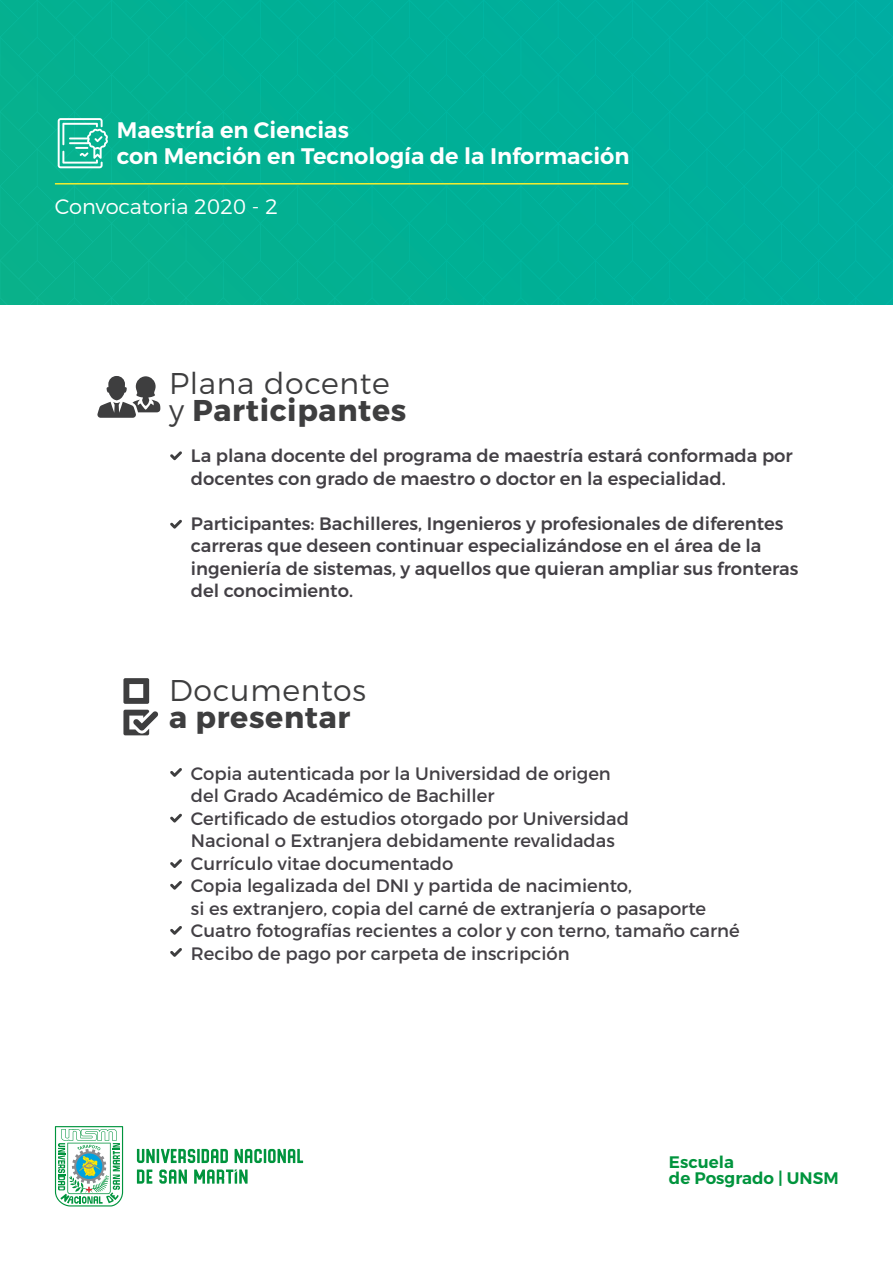
<style>
.page{position:relative;width:893px;height:1263px;background:#fff}
.page>*{position:absolute;margin:0;border:0;box-sizing:border-box;transform-origin:0 0}
.t1{font:300 30px/27px "Montserrat";letter-spacing:.025em;color:#3e3e3f}
.t2{font:700 30px "Montserrat";letter-spacing:.025em;color:#3e3e3f}
.t3{font:600 22.5px/26.5px "Montserrat";color:#fff}
.t4{font:300 21px "Montserrat";color:#fff}
.t5{font:18px/22.5px "Montserrat";color:#434045}
.t6{font:500 18px/22.5px "Montserrat";color:#434045}
.t7{font:600 16.65px/16px "Montserrat";color:#00943d}
.s1{font-weight:700}
</style>
<div class="page">
<div style="left:0;top:0;width:446px;height:305px;background:#03b092"></div>
<div style="left:446px;top:0;width:447px;height:305px;background:#00af9b"></div>
<svg style="left:137px;top:1149px;width:58px;height:14px"></svg>
<hr style="left:197px;top:1149px;width:3px;height:14px;background:#00943d">
<svg style="left:202px;top:1149px;width:26px;height:14px"></svg>
<svg style="left:235px;top:1149px;width:68px;height:14px"></svg>
<svg style="left:137px;top:1169px;width:15px;height:15px"></svg>
<svg style="left:159px;top:1169px;width:28px;height:15px"></svg>
<svg style="left:194px;top:1169px;width:54px;height:15px"></svg>
<svg style="left:55px;top:1126px;width:68px;height:80px"></svg>
<svg style="left:170px;top:451px;width:12px;height:9px"></svg>
<svg style="left:170px;top:520px;width:12px;height:9px"></svg>
<svg style="left:170px;top:768px;width:12px;height:9px"></svg>
<svg style="left:170px;top:814px;width:12px;height:8px"></svg>
<svg style="left:170px;top:859px;width:12px;height:9px"></svg>
<svg style="left:170px;top:881px;width:12px;height:9px"></svg>
<svg style="left:170px;top:926px;width:12px;height:9px"></svg>
<svg style="left:170px;top:948px;width:12px;height:9px"></svg>
<hr style="left:55px;top:183px;width:573px;height:2px;background:#f4ed2f">
<svg style="left:58px;top:118px;width:50px;height:50px"></svg>
<svg style="left:97px;top:376px;width:63px;height:42px"></svg>
<svg style="left:123px;top:678px;width:26px;height:26px"></svg>
<svg style="left:123px;top:710px;width:35px;height:25px"></svg>
<p class="t3" style="left:117px;top:117px;width:514px">Maestría en Ciencias<br>con Mención en Tecnología de la Información</p>
<p class="t4" style="left:55px;top:194px;width:225px">Convocatoria 2020 - 2</p>
<h1 class="t1" style="left:169px;top:369px;width:239px">Plana docente y <span class="s1">Participantes</span></h1>
<p class="t6" style="left:191px;top:445px;width:603px">La plana docente del programa de maestría estará conformada por docentes con grado de maestro o doctor en la especialidad.</p>
<p class="t6" style="left:191px;top:512px;width:609px">Participantes: Bachilleres, Ingenieros y profesionales de diferentes carreras que deseen continuar especializándose en el área de la ingeniería de sistemas, y aquellos que quieran ampliar sus fronteras del conocimiento.</p>
<h1 class="t1" style="left:169px;top:677px;width:198px">Documentos</h1>
<h1 class="t2" style="left:169px;top:699px;width:183px">a presentar</h1>
<p class="t5" style="left:191px;top:762px;width:550px">Copia autenticada por la Universidad de origen<br>del Grado Académico de Bachiller<br>Certificado de estudios otorgado por Universidad<br>Nacional o Extranjera debidamente revalidadas<br>Currículo vitae documentado<br>Copia legalizada del DNI y partida de nacimiento,<br>si es extranjero, copia del carné de extranjería o pasaporte Cuatro fotografías recientes a color y con terno, tamaño carné Recibo de pago por carpeta de inscripción</p>
<p class="t7" style="left:669px;top:1154px;width:171px">Escuela<br>de Posgrado | UNSM</p>
</div>
